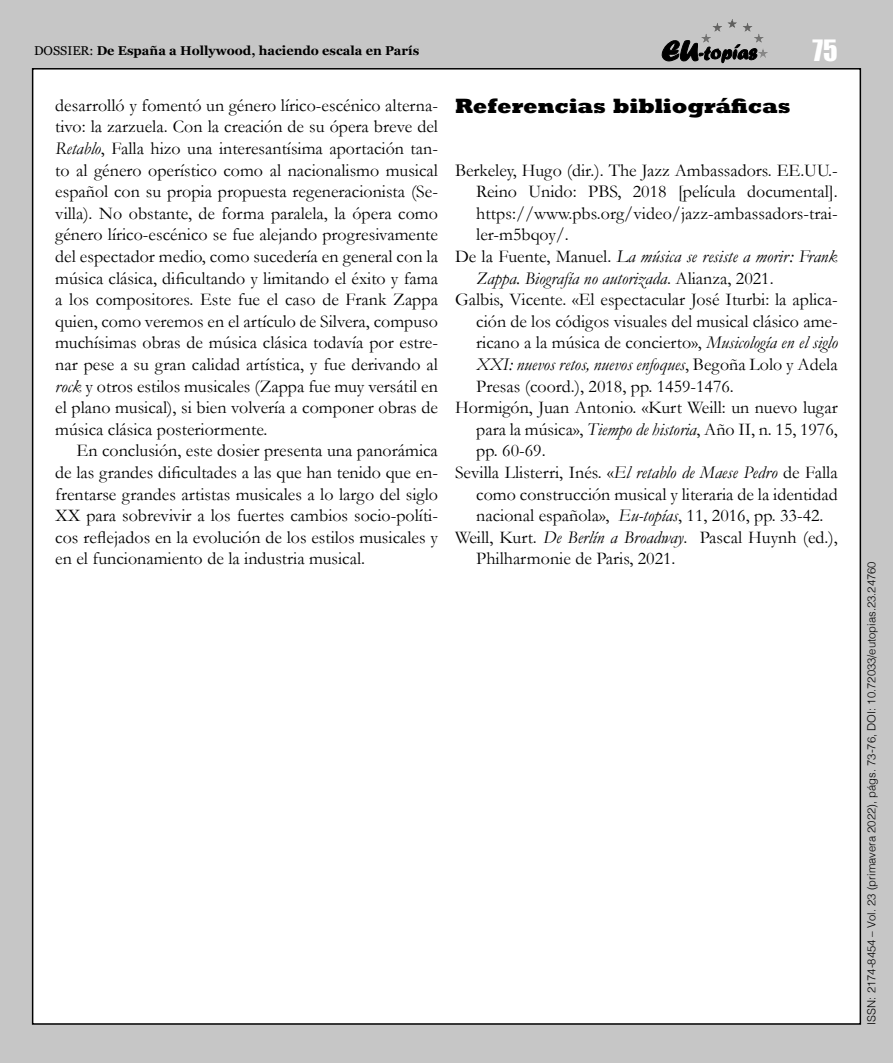
<style>
.page{position:relative;width:893px;height:1063px;background:#c6c6c6}
.page>*{position:absolute;margin:0;border:0;box-sizing:border-box;transform-origin:0 0}
.t1{font:27px "Impact";color:#fff}
.Articulo_epigrafe_2{font:800 21px "Rockwell Std";color:#000}
.Articulo_parrafo{font:18px/21.6px "Garamond";color:#000;text-align:justify}
.Bibliografia{font:18px/21.6px "Garamond";color:#000;text-align:justify}
.Bibliografia-2{font:italic 18px/21.6px "Garamond";color:#000}
.t2{font:700 12.75px "Georgia";color:#000}
.t3{font:300 11.25px "Helvetica";color:#000}
.s1{font-weight:400}
.s2{font-style:italic}
.s3{font-style:normal}
</style>
<div class="page">
<div style="left:33px;top:69px;width:827px;height:955px;background:#fff"></div>
<svg style="left:662px;top:40px;width:94px;height:23px"></svg>
<hr style="left:701px;top:19px;width:67px;height:1px;background:#585857">
<hr style="left:701px;top:20px;width:67px;height:1px;background:#595958">
<hr style="left:701px;top:21px;width:67px;height:1px;background:#5a5a59">
<hr style="left:701px;top:22px;width:67px;height:1px;background:#5c5c5b">
<hr style="left:701px;top:23px;width:67px;height:1px;background:#5d5d5c">
<hr style="left:701px;top:24px;width:67px;height:1px;background:#5f5f5e">
<hr style="left:701px;top:25px;width:67px;height:1px;background:#60605f">
<hr style="left:701px;top:26px;width:67px;height:1px;background:#626261">
<hr style="left:701px;top:27px;width:67px;height:1px;background:#636362">
<hr style="left:701px;top:28px;width:67px;height:1px;background:#656464">
<hr style="left:701px;top:29px;width:67px;height:1px;background:#666565">
<hr style="left:701px;top:30px;width:67px;height:1px;background:#676766">
<hr style="left:701px;top:31px;width:67px;height:1px;background:#696868">
<hr style="left:701px;top:32px;width:67px;height:1px;background:#6a6969">
<hr style="left:701px;top:33px;width:67px;height:1px;background:#6c6b6b">
<hr style="left:701px;top:34px;width:67px;height:1px;background:#6c6c6c">
<hr style="left:701px;top:35px;width:67px;height:1px;background:#6e6e6d">
<hr style="left:701px;top:36px;width:67px;height:1px;background:#6f6f6e">
<hr style="left:701px;top:37px;width:67px;height:1px;background:#717170">
<hr style="left:701px;top:38px;width:67px;height:1px;background:#727271">
<hr style="left:701px;top:39px;width:67px;height:1px;background:#747473">
<hr style="left:701px;top:40px;width:67px;height:1px;background:#757574">
<hr style="left:701px;top:41px;width:67px;height:1px;background:#767675">
<hr style="left:701px;top:42px;width:67px;height:1px;background:#787877">
<hr style="left:701px;top:43px;width:67px;height:1px;background:#797978">
<hr style="left:701px;top:44px;width:67px;height:1px;background:#7b7b7a">
<hr style="left:701px;top:45px;width:67px;height:1px;background:#7c7c7b">
<hr style="left:701px;top:46px;width:67px;height:1px;background:#7e7d7d">
<hr style="left:701px;top:47px;width:67px;height:1px;background:#7f7e7e">
<hr style="left:701px;top:48px;width:67px;height:1px;background:#818080">
<hr style="left:701px;top:49px;width:67px;height:1px;background:#828181">
<hr style="left:701px;top:50px;width:67px;height:1px;background:#828282">
<hr style="left:701px;top:51px;width:67px;height:1px;background:#848483">
<hr style="left:701px;top:52px;width:67px;height:1px;background:#858584">
<hr style="left:701px;top:53px;width:67px;height:1px;background:#878786">
<hr style="left:701px;top:54px;width:67px;height:1px;background:#888887">
<hr style="left:701px;top:55px;width:67px;height:1px;background:#898989">
<hr style="left:701px;top:56px;width:67px;height:1px;background:#8a8a8a">
<hr style="left:701px;top:57px;width:67px;height:1px;background:#8c8c8b">
<p class="t2" style="left:34px;top:41px;width:387px"><span class="s1">DOSSIER:</span> De España a Hollywood, haciendo escala en París</p>
<h1 class="t1" style="left:813px;top:29px;width:27px">75</h1>
<p class="Articulo_parrafo" style="left:55px;top:94px;width:384px">desarrolló y fomentó un género lírico-escénico alterna&shy;tivo: la zarzuela. Con la creación de su ópera breve del <span class="s2">Retablo</span>, Falla hizo una interesantísima aportación tan&shy;to al género operístico como al nacionalismo musical español con su propia propuesta regeneracionista (Se&shy;villa). No obstante, de forma paralela, la ópera como género lírico-escénico se fue alejando progresivamente del espectador medio, como sucedería en general con la música clásica, dificultando y limitando el éxito y fama a los compositores. Este fue el caso de Frank Zappa quien, como veremos en el artículo de Silvera, compuso muchísimas obras de música clásica todavía por estre&shy;nar pese a su gran calidad artística, y fue derivando al <span class="s2">rock</span> y otros estilos musicales (Zappa fue muy versátil en el plano musical), si bien volvería a componer obras de música clásica posteriormente.</p>
<p class="Articulo_parrafo" style="left:55px;top:440px;width:384px;text-indent:21px">En conclusión, este dosier presenta una panorámica de las grandes dificultades a las que han tenido que en&shy;frentarse grandes artistas musicales a lo largo del siglo XX para sobrevivir a los fuertes cambios socio-políti&shy;cos reflejados en la evolución de los estilos musicales y en el funcionamiento de la industria musical.</p>
<p class="Articulo_epigrafe_2" style="left:455px;top:93px;width:337px">Referencias bibliográficas</p>
<p class="Bibliografia" style="left:476px;top:159px;width:363px;text-indent:-21px">Berkeley, Hugo (dir.). The Jazz Ambassadors. EE.UU.- Reino Unido: PBS, 2018 [película documental]. https://www.pbs.org/video/jazz-ambassadors-trai&shy;ler-m5bqoy/.</p>
<p class="Bibliografia-2" style="left:476px;top:245px;width:363px;text-indent:-21px"><span class="s3">De la Fuente, Manuel.</span> La música se resiste a morir: Frank<br>Zappa. Biografía no autorizada<span class="s3">. Alianza, 2021.</span></p>
<p class="Bibliografia" style="left:476px;top:288px;width:363px;text-indent:-21px">Galbis, Vicente. «El espectacular José Iturbi: la aplica&shy;ción de los códigos visuales del musical clásico ame&shy;ricano a la música de concierto», <span class="s2">Musicología en el siglo XXI: nuevos retos, nuevos enfoques</span>, Begoña Lolo y Adela Presas (coord.), 2018, pp. 1459-1476.</p>
<p class="Bibliografia" style="left:476px;top:396px;width:363px;text-indent:-21px">Hormigón, Juan Antonio. «Kurt Weill: un nuevo lugar para la música», <span class="s2">Tiempo de historia</span>, Año II, n. 15, 1976, pp. 60-69.</p>
<p class="Bibliografia" style="left:476px;top:461px;width:363px;text-indent:-21px">Sevilla Llisterri, Inés. «<span class="s2">El retablo de Maese Pedro</span> de Falla como construcción musical y literaria de la identidad nacional española», <span class="s2">Eu-topías</span>, 11, 2016, pp. 33-42.</p>
<p class="Bibliografia" style="left:476px;top:526px;width:363px;text-indent:-21px">Weill, Kurt. <span class="s2">De Berlín a Broadway</span>. Pascal Huynh (ed.),<br>Philharmonie de Paris, 2021.</p>
<p class="t3" style="left:862px;top:1025px;width:465px;rotate:-90deg">ISSN: 2174-8454 – Vol. 23 (primavera 2022), págs. 73-76, DOI: 10.72033/eutopias.23.24760</p>
</div>
